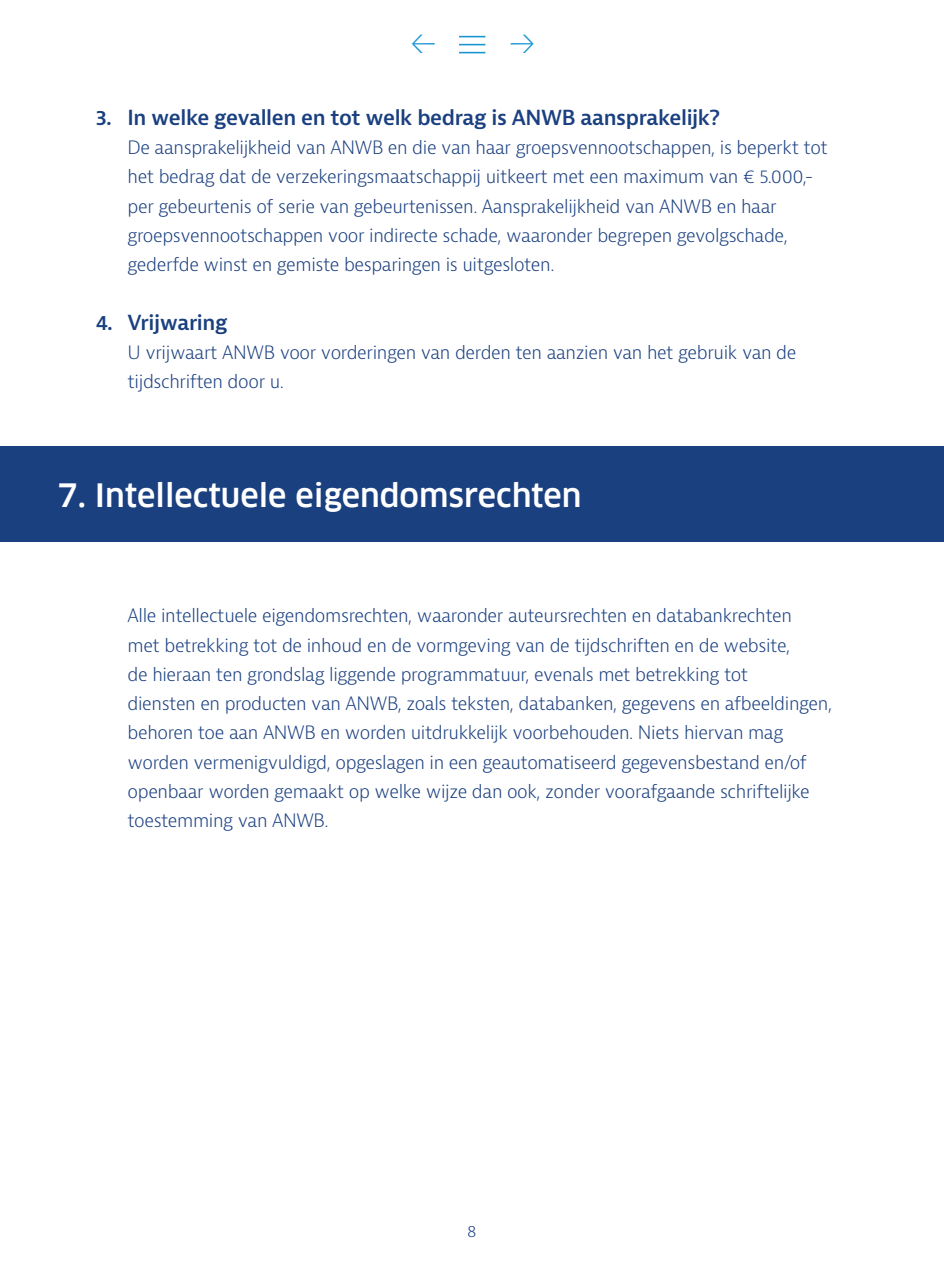
<style>
.page{position:relative;width:944px;height:1276px;background:#fff}
.page>*{position:absolute;margin:0;border:0;box-sizing:border-box;transform-origin:0 0}
.t1{font:500 31.5px "Clan Pro";color:#fff}
.t2{font:300 26.78px "Bernina Sans";color:#1795d3}
.t3{font:600 20.25px "Bernina Sans";letter-spacing:-.02em;color:#1b4080}
.t4{font:300 18px/29.2px "Bernina Sans";letter-spacing:-.02em;color:#1b4080}
.t5{font:300 15.75px "Bernina Sans";color:#1b4080}
</style>
<div class="page">
<svg style="left:459px;top:52px;width:26px;height:1px"></svg>
<svg style="left:459px;top:44px;width:26px;height:1px"></svg>
<svg style="left:459px;top:36px;width:26px;height:1px"></svg>
<div style="left:0;top:446px;width:944px;height:96px;background:#1b4080"></div>
<h2 class="t2" style="left:410px;top:26px;width:28px">←</h2>
<h2 class="t2" style="left:509px;top:26px;width:28px">→</h2>
<p class="t3" style="left:96px;top:104px;width:626px">3. In welke gevallen en tot welk bedrag is ANWB aansprakelijk?</p>
<p class="t4" style="left:128px;top:133px;width:702px">De aansprakelijkheid van ANWB en die van haar groepsvennootschappen, is beperkt tot het bedrag dat de verzekeringsmaatschappij uitkeert met een maximum van € 5.000,- per gebeurtenis of serie van gebeurtenissen. Aansprakelijkheid van ANWB en haar groepsvennootschappen voor indirecte schade, waaronder begrepen gevolgschade, gederfde winst en gemiste besparingen is uitgesloten.</p>
<p class="t3" style="left:96px;top:309px;width:133px">4. Vrijwaring</p>
<p class="t4" style="left:128px;top:338px;width:670px">U vrijwaart ANWB voor vorderingen van derden ten aanzien van het gebruik van de tijdschriften door u.</p>
<h1 class="t1" style="left:57px;top:477px;width:525px">7. Intellectuele eigendomsrechten</h1>
<p class="t4" style="left:128px;top:601px;width:706px">Alle intellectuele eigendomsrechten, waaronder auteursrechten en databankrechten<br>met betrekking tot de inhoud en de vormgeving van de tijdschriften en de website,<br>de hieraan ten grondslag liggende programmatuur, evenals met betrekking tot<br>diensten en producten van ANWB, zoals teksten, databanken, gegevens en afbeeldingen, behoren toe aan ANWB en worden uitdrukkelijk voorbehouden. Niets hiervan mag worden vermenigvuldigd, opgeslagen in een geautomatiseerd gegevensbestand en/of openbaar worden gemaakt op welke wijze dan ook, zonder voorafgaande schriftelijke toestemming van ANWB.</p>
<p class="t5" style="left:467px;top:1220px;width:11px">8</p>
</div>
